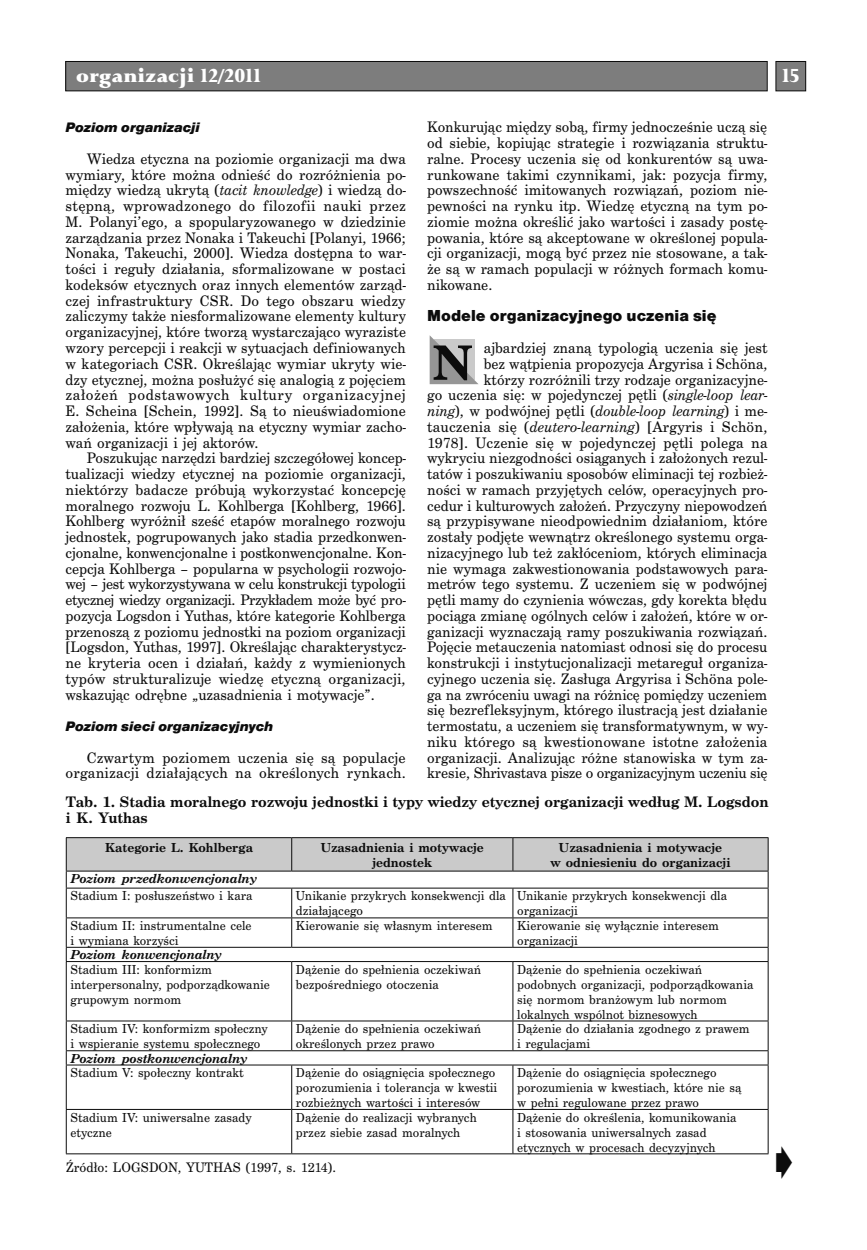
<style>
.page{position:relative;width:867px;height:1250px;background:#fff}
.page>*{position:absolute;margin:0;border:0;box-sizing:border-box;transform-origin:0 0}
.t1{font:36px "Newspaper Pi PL";color:#0c0c0c}
.t2{font:900 21px "Lapidary 333 PL";color:#fff}
.t3{font:16.5px "Nimbus San DCE Blac";color:#0c0c0c}
.t4{font:15.75px/15.8px "Century Sch TCE";color:#0c0c0c;text-align:justify}
.t5{font:700 15.75px/15.8px "Century Sch TCE";color:#0c0c0c}
.t6{font:14.25px "Nimbus San DCE Blac Ital";color:#0c0c0c}
.t7{font:14.25px "Century Sch TCE";color:#0c0c0c}
.t8{font:14.25px "Century Sch TCE";letter-spacing:-.02em;color:#0c0c0c}
.t9{font:13.5px/15px "Century Sch TCE";color:#0c0c0c}
.t10{font:700 13.5px/15px "Century Sch TCE";color:#0c0c0c;text-align:center}
.t11{font:italic 700 13.5px "Century Sch TCE";color:#0c0c0c}
.s1{font-style:italic}
</style>
<div class="page">
<div style="left:66px;top:61px;width:701px;height:30px;background:#7d7d7d"></div>
<div style="left:66px;top:61px;width:701px;height:30px;border:1px solid #0c0c0c"></div>
<div style="left:776px;top:61px;width:29px;height:30px;background:#7d7d7d"></div>
<div style="left:775px;top:61px;width:31px;height:30px;border:1px solid #0c0c0c"></div>
<svg style="left:67px;top:962px;width:700px;height:191px"></svg>
<hr style="left:66px;top:961px;width:226px;height:1px;background:#0c0c0c">
<hr style="left:292px;top:961px;width:221px;height:1px;background:#0c0c0c">
<hr style="left:513px;top:961px;width:255px;height:1px;background:#0c0c0c">
<hr style="left:66px;top:1020px;width:226px;height:1px;background:#0c0c0c">
<hr style="left:292px;top:1020px;width:221px;height:1px;background:#0c0c0c">
<hr style="left:513px;top:1020px;width:255px;height:1px;background:#0c0c0c">
<hr style="left:66px;top:1050px;width:226px;height:1px;background:#0c0c0c">
<hr style="left:292px;top:1050px;width:221px;height:1px;background:#0c0c0c">
<hr style="left:513px;top:1050px;width:255px;height:1px;background:#0c0c0c">
<hr style="left:66px;top:1064px;width:226px;height:1px;background:#0c0c0c">
<hr style="left:292px;top:1064px;width:221px;height:1px;background:#0c0c0c">
<hr style="left:513px;top:1064px;width:255px;height:1px;background:#0c0c0c">
<hr style="left:66px;top:1108px;width:226px;height:1px;background:#0c0c0c">
<hr style="left:292px;top:1108px;width:221px;height:1px;background:#0c0c0c">
<hr style="left:513px;top:1108px;width:255px;height:1px;background:#0c0c0c">
<hr style="left:66px;top:1153px;width:226px;height:1px;background:#0c0c0c">
<hr style="left:292px;top:1153px;width:221px;height:1px;background:#0c0c0c">
<hr style="left:513px;top:1153px;width:255px;height:1px;background:#0c0c0c">
<hr style="left:66px;top:961px;width:1px;height:59px;background:#0c0c0c">
<svg style="left:66px;top:1021px;width:1px;height:43px"></svg>
<hr style="left:66px;top:1065px;width:1px;height:43px;background:#0c0c0c">
<hr style="left:66px;top:1109px;width:1px;height:44px;background:#0c0c0c">
<svg style="left:66px;top:837px;width:702px;height:124px"></svg>
<hr style="left:291px;top:961px;width:1px;height:59px;background:#0c0c0c">
<hr style="left:512px;top:961px;width:1px;height:59px;background:#0c0c0c">
<hr style="left:767px;top:961px;width:1px;height:59px;background:#0c0c0c">
<svg style="left:291px;top:1021px;width:1px;height:29px"></svg>
<svg style="left:512px;top:1021px;width:1px;height:29px"></svg>
<svg style="left:767px;top:1021px;width:1px;height:43px"></svg>
<hr style="left:291px;top:1065px;width:1px;height:43px;background:#0c0c0c">
<hr style="left:512px;top:1065px;width:1px;height:43px;background:#0c0c0c">
<hr style="left:767px;top:1065px;width:1px;height:43px;background:#0c0c0c">
<hr style="left:291px;top:1109px;width:1px;height:44px;background:#0c0c0c">
<hr style="left:512px;top:1109px;width:1px;height:44px;background:#0c0c0c">
<hr style="left:767px;top:1109px;width:1px;height:44px;background:#0c0c0c">
<svg style="left:429px;top:335px;width:49px;height:49px;background:#919191"></svg>
<h2 class="t2" style="left:76px;top:63px;width:187px">organizacji 12/2011</h2>
<h2 class="t2" style="left:782px;top:63px;width:19px">15</h2>
<p class="t4" style="left:427px;top:119px;width:342px">Konkurując między sobą, firmy jednocześnie uczą się od siebie, kopiując strategie i rozwiązania struktu&shy;ralne. Procesy uczenia się od konkurentów są uwa&shy;runkowane takimi czynnikami, jak: pozycja firmy, powszechność imitowanych rozwiązań, poziom nie&shy;pewności na rynku itp. Wiedzę etyczną na tym po&shy;ziomie można określić jako wartości i zasady postę&shy;powania, które są akceptowane w określonej popula&shy;cji organizacji, mogą być przez nie stosowane, a tak&shy;że są w ramach populacji w różnych formach komu&shy;nikowane.</p>
<p class="t3" style="left:427px;top:306px;width:291px">Modele organizacyjnego uczenia się</p>
<p class="t4" style="left:427px;top:340px;width:342px;text-align:right">ajbardziej znaną typologią uczenia się jest<br>bez wątpienia propozycja Argyrisa i Schöna,<br>którzy rozróżnili trzy rodzaje organizacyjne-<br>go uczenia się: w pojedynczej pętli (<span class="s1">single-loop lear&shy;ning</span>), w podwójnej pętli (<span class="s1">double-loop learning</span>) i me&shy;tauczenia się (<span class="s1">deutero-learning</span>) [Argyris i Schön, 1978]. Uczenie się w pojedynczej pętli polega na wykryciu niezgodności osiąganych i założonych rezul&shy;tatów i poszukiwaniu sposobów eliminacji tej rozbież&shy;ności w ramach przyjętych celów, operacyjnych pro&shy;cedur i kulturowych założeń. Przyczyny niepowodzeń są przypisywane nieodpowiednim działaniom, które zostały podjęte wewnątrz określonego systemu orga&shy;nizacyjnego lub też zakłóceniom, których eliminacja nie wymaga zakwestionowania podstawowych para&shy;metrów tego systemu. Z uczeniem się w podwójnej pętli mamy do czynienia wówczas, gdy korekta błędu pociąga zmianę ogólnych celów i założeń, które w or&shy;ganizacji wyznaczają ramy poszukiwania rozwiązań.<br>Pojęcie metauczenia natomiast odnosi się do procesu konstrukcji i instytucjonalizacji metareguł organiza&shy;cyjnego uczenia się. Zasługa Argyrisa i Schöna pole&shy;ga na zwróceniu uwagi na różnicę pomiędzy uczeniem się bezrefleksyjnym, którego ilustracją jest działanie termostatu, a uczeniem się transformatywnym, w wy&shy;niku którego są kwestionowane istotne założenia organizacji. Analizując różne stanowiska w tym za&shy;kresie, Shrivastava pisze o organizacyjnym uczeniu się</p>
<p class="t5" style="left:66px;top:794px;width:704px">Tab. 1. Stadia moralnego rozwoju jednostki i typy wiedzy etycznej organizacji według M. Logsdon i K. Yuthas</p>
<p class="t10" style="left:105px;top:840px;width:149px">Kategorie L. Kohlberga</p>
<p class="t10" style="left:321px;top:840px;width:165px">Uzasadnienia i motywacje jednostek</p>
<p class="t10" style="left:550px;top:840px;width:181px">Uzasadnienia i motywacje<br>w odniesieniu do organizacji</p>
<p class="t11" style="left:71px;top:871px;width:188px">Poziom przedkonwencjonalny</p>
<p class="t9" style="left:71px;top:888px;width:183px">Stadium I: posłuszeństwo i kara</p>
<p class="t9" style="left:296px;top:888px;width:211px">Unikanie przykrych konsekwencji dla działającego</p>
<p class="t9" style="left:517px;top:888px;width:211px">Unikanie przykrych konsekwencji dla organizacji</p>
<p class="t9" style="left:71px;top:918px;width:183px">Stadium II: instrumentalne cele i wymiana korzyści</p>
<p class="t9" style="left:296px;top:918px;width:198px">Kierowanie się własnym interesem</p>
<p class="t9" style="left:517px;top:918px;width:203px">Kierowanie się wyłącznie interesem organizacji</p>
<p class="t11" style="left:71px;top:947px;width:153px">Poziom konwencjonalny</p>
<p class="t9" style="left:71px;top:961px;width:201px">Stadium III: konformizm interpersonalny, podporządkowanie grupowym normom</p>
<p class="t9" style="left:296px;top:961px;width:187px">Dążenie do spełnienia oczekiwań bezpośredniego otoczenia</p>
<p class="t9" style="left:517px;top:961px;width:238px">Dążenie do spełnienia oczekiwań podobnych organizacji, podporządkowania się normom branżowym lub normom lokalnych wspólnot biznesowych</p>
<p class="t9" style="left:71px;top:1021px;width:199px">Stadium IV: konformizm społeczny i wspieranie systemu społecznego</p>
<p class="t9" style="left:296px;top:1021px;width:187px">Dążenie do spełnienia oczekiwań określonych przez prawo</p>
<p class="t9" style="left:517px;top:1021px;width:234px">Dążenie do działania zgodnego z prawem i regulacjami</p>
<p class="t11" style="left:71px;top:1050px;width:178px">Poziom postkonwencjonalny</p>
<p class="t9" style="left:71px;top:1065px;width:175px">Stadium V: społeczny kontrakt</p>
<p class="t9" style="left:296px;top:1065px;width:203px">Dążenie do osiągnięcia społecznego porozumienia i tolerancja w kwestii rozbieżnych wartości i interesów</p>
<p class="t9" style="left:517px;top:1065px;width:226px">Dążenie do osiągnięcia społecznego porozumienia w kwestiach, które nie są w pełni regulowane przez prawo</p>
<p class="t9" style="left:71px;top:1109px;width:183px">Stadium IV: uniwersalne zasady etyczne</p>
<p class="t9" style="left:296px;top:1109px;width:182px">Dążenie do realizacji wybranych przez siebie zasad moralnych</p>
<p class="t9" style="left:517px;top:1109px;width:221px">Dążenie do określenia, komunikowania i stosowania uniwersalnych zasad etycznych w procesach decyzyjnych</p>
<p class="t7" style="left:66px;top:1159px;width:66px">Źródło: Logsdon</p>
<p class="t7" style="left:178px;top:1159px;width:28px">, Yuthas</p>
<p class="t8" style="left:246px;top:1159px;width:90px">(1997, s. 1214).</p>
<p class="t6" style="left:66px;top:119px;width:136px">Poziom organizacji</p>
<p class="t4" style="left:66px;top:151px;width:342px;text-indent:21px">Wiedza etyczna na poziomie organizacji ma dwa wymiary, które można odnieść do rozróżnienia po&shy;między wiedzą ukrytą (<span class="s1">tacit knowledge</span>) i wiedzą do&shy;stępną, wprowadzonego do filozofii nauki przez M. Polanyi’ego, a spopularyzowanego w dziedzinie zarządzania przez Nonaka i Takeuchi [Polanyi, 1966; Nonaka, Takeuchi, 2000]. Wiedza dostępna to war&shy;tości i reguły działania, sformalizowane w postaci kodeksów etycznych oraz innych elementów zarząd&shy;czej infrastruktury CSR. Do tego obszaru wiedzy zaliczymy także niesformalizowane elementy kultury organizacyjnej, które tworzą wystarczająco wyraziste wzory percepcji i reakcji w sytuacjach definiowanych w kategoriach CSR. Określając wymiar ukryty wie&shy;dzy etycznej, można posłużyć się analogią z pojęciem założeń podstawowych kultury organizacyjnej E. Scheina [Schein, 1992]. Są to nieuświadomione założenia, które wpływają na etyczny wymiar zacho&shy;wań organizacji i jej aktorów.</p>
<p class="t4" style="left:66px;top:450px;width:342px;text-align:left;text-indent:21px">Poszukując narzędzi bardziej szczegółowej koncep&shy;tualizacji wiedzy etycznej na poziomie organizacji, niektórzy badacze próbują wykorzystać koncepcję moralnego rozwoju L. Kohlberga [Kohlberg, 1966].<br>Kohlberg wyróżnił sześć etapów moralnego rozwoju jednostek, pogrupowanych jako stadia przedkonwen&shy;cjonalne, konwencjonalne i postkonwencjonalne. Kon&shy;cepcja Kohlberga – popularna w psychologii rozwojo&shy;wej – jest wykorzystywana w celu konstrukcji typologii etycznej wiedzy organizacji. Przykładem może być pro&shy;pozycja Logsdon i Yuthas, które kategorie Kohlberga przenoszą z poziomu jednostki na poziom organizacji [Logsdon, Yuthas, 1997]. Określając charakterystycz&shy;ne kryteria ocen i działań, każdy z wymienionych typów strukturalizuje wiedzę etyczną organizacji, wskazując odrębne „uzasadnienia i motywacje”.</p>
<p class="t6" style="left:66px;top:718px;width:209px">Poziom sieci organizacyjnych</p>
<p class="t4" style="left:66px;top:749px;width:342px;text-align:right">Czwartym poziomem uczenia się są populacje organizacji działających na określonych rynkach.</p>
<h1 class="t1" style="left:775px;top:1139px;width:19px">,</h1>
</div>
